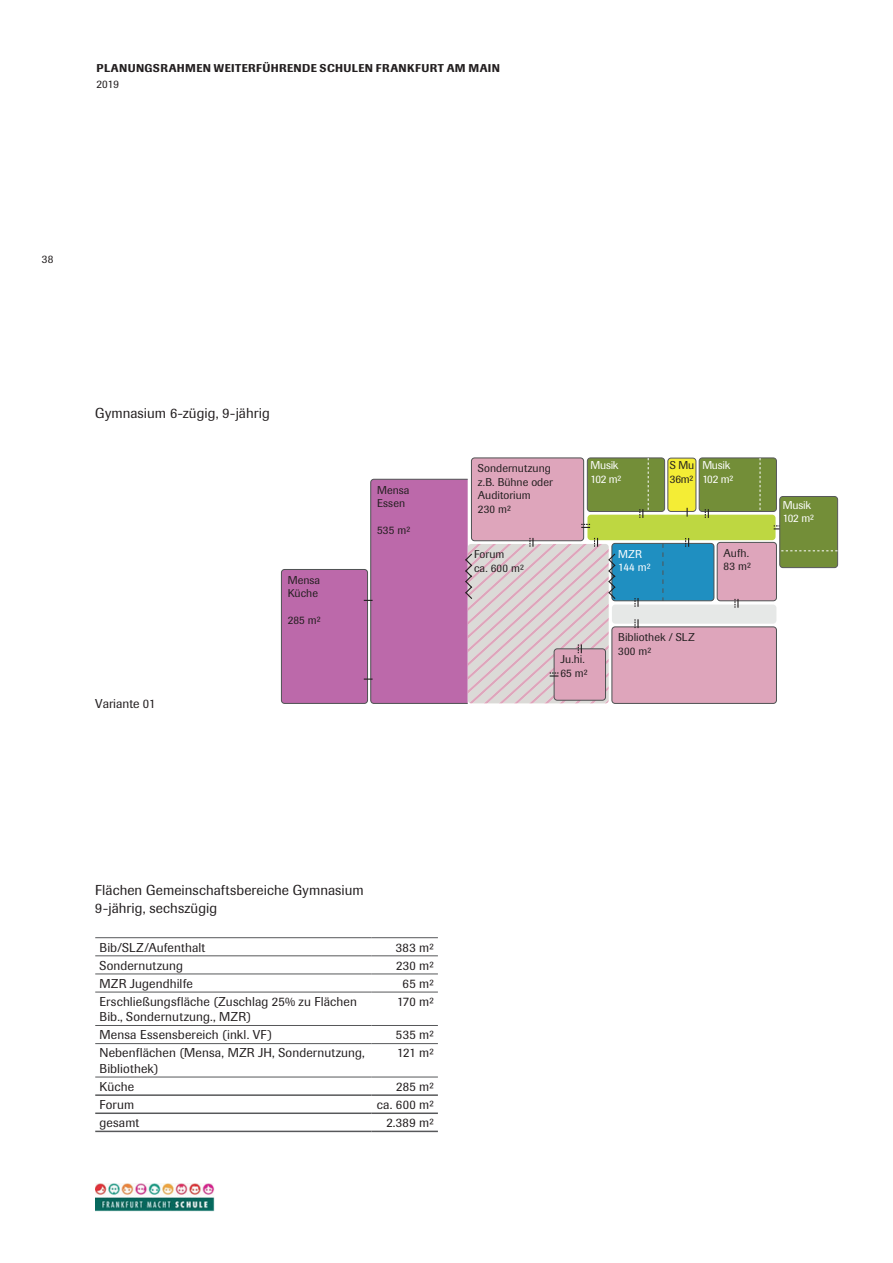
<style>
.page{position:relative;width:893px;height:1263px;background:#fff}
.page>*{position:absolute;margin:0;border:0;box-sizing:border-box;transform-origin:0 0}
.t1{font:14.25px/18px "Imago BQ";letter-spacing:.005em;color:#231f20}
.t2{font:12.75px/15.3px "Imago BQ";letter-spacing:.01em;color:#231f20}
.t3{font:11.25px/13.5px "Imago BQ";letter-spacing:.005em;color:#231f20}
.t4{font:500 11.25px "Imago BQ";letter-spacing:.035em;color:#231f20}
.t5{font:11.25px/13.5px "Imago BQ";letter-spacing:-.02em;color:#fff}
</style>
<div class="page">
<img style="left:95px;top:1183px;width:120px;height:29px">
<hr style="left:95px;top:937px;width:277px;height:1px;background:#57585a">
<hr style="left:95px;top:955px;width:277px;height:1px;background:#57585a">
<hr style="left:95px;top:973px;width:277px;height:1px;background:#57585a">
<hr style="left:95px;top:992px;width:277px;height:1px;background:#57585a">
<hr style="left:372px;top:937px;width:66px;height:1px;background:#57585a">
<hr style="left:372px;top:955px;width:66px;height:1px;background:#57585a">
<hr style="left:372px;top:973px;width:66px;height:1px;background:#57585a">
<hr style="left:372px;top:992px;width:66px;height:1px;background:#57585a">
<hr style="left:95px;top:1025px;width:277px;height:1px;background:#57585a">
<hr style="left:372px;top:1025px;width:66px;height:1px;background:#57585a">
<hr style="left:95px;top:1043px;width:277px;height:1px;background:#57585a">
<hr style="left:372px;top:1043px;width:66px;height:1px;background:#57585a">
<hr style="left:95px;top:1077px;width:277px;height:1px;background:#57585a">
<hr style="left:372px;top:1077px;width:66px;height:1px;background:#57585a">
<hr style="left:95px;top:1094px;width:277px;height:2px;background:#57585a">
<hr style="left:372px;top:1094px;width:66px;height:2px;background:#57585a">
<hr style="left:95px;top:1112px;width:277px;height:2px;background:#57585a">
<hr style="left:372px;top:1112px;width:66px;height:2px;background:#57585a">
<hr style="left:95px;top:1130px;width:277px;height:2px;background:#57585a">
<hr style="left:372px;top:1130px;width:66px;height:2px;background:#57585a">
<svg style="left:280px;top:457px;width:559px;height:247px"></svg>
<div style="left:587px;top:515px;width:188px;height:25px;background:#bed741;border-radius:3px"></div>
<div style="left:717px;top:542px;width:59px;height:59px;background:#dea5bb;border-radius:3px"></div>
<div style="left:717px;top:542px;width:60px;height:59px;border:1px solid #4f5253;border-radius:3px"></div>
<div style="left:612px;top:543px;width:102px;height:58px;background:#1f8fc1;border-radius:3px"></div>
<div style="left:611px;top:543px;width:103px;height:58px;border:1px solid #4f5253;border-radius:3px"></div>
<div style="left:612px;top:604px;width:164px;height:20px;background:#e6e8e7;border-radius:3px"></div>
<div style="left:612px;top:627px;width:164px;height:76px;background:#dea5bb;border-radius:3px"></div>
<div style="left:611px;top:626px;width:166px;height:78px;border:1px solid #4f5253;border-radius:3px"></div>
<svg style="left:468px;top:544px;width:141px;height:159px;background:#dcced1"></svg>
<div style="left:471px;top:458px;width:113px;height:83px;background:#dea5bb;border-radius:3px"></div>
<div style="left:471px;top:457px;width:113px;height:84px;border:1px solid #4f5253;border-radius:3px"></div>
<div style="left:554px;top:649px;width:51px;height:51px;background:#dea5bb;border-radius:3px"></div>
<div style="left:554px;top:648px;width:52px;height:53px;border:1px solid #4f5253;border-radius:3px"></div>
<svg style="left:578px;top:645px;width:4px;height:8px"></svg>
<svg style="left:634px;top:620px;width:5px;height:8px"></svg>
<svg style="left:634px;top:598px;width:5px;height:9px"></svg>
<svg style="left:594px;top:538px;width:4px;height:9px"></svg>
<svg style="left:529px;top:538px;width:4px;height:9px"></svg>
<svg style="left:550px;top:672px;width:9px;height:4px"></svg>
<div style="left:281px;top:569px;width:87px;height:134px;background:#bc69aa;border-radius:3px"></div>
<div style="left:281px;top:569px;width:87px;height:135px;border:1px solid #4f5253;border-radius:3px"></div>
<svg style="left:607px;top:553px;width:9px;height:47px"></svg>
<svg style="left:364px;top:478px;width:109px;height:226px;background:#bd72ac"></svg>
<svg style="left:662px;top:543px;width:1px;height:58px"></svg>
<svg style="left:774px;top:525px;width:5px;height:4px"></svg>
<div style="left:668px;top:458px;width:28px;height:53px;background:#f4ed35;border-radius:3px"></div>
<div style="left:667px;top:458px;width:29px;height:54px;border:1px solid #57585a;border-radius:3px"></div>
<div style="left:587px;top:458px;width:78px;height:53px;background:#738e38;border-radius:3px"></div>
<div style="left:587px;top:457px;width:78px;height:55px;border:1px solid #57585a;border-radius:3px"></div>
<div style="left:780px;top:496px;width:58px;height:72px;background:#738e38;border-radius:3px"></div>
<div style="left:779px;top:496px;width:59px;height:72px;border:1px solid #57585a;border-radius:3px"></div>
<svg style="left:780px;top:550px;width:57px;height:1px"></svg>
<div style="left:699px;top:458px;width:77px;height:53px;background:#738e38;border-radius:3px"></div>
<div style="left:699px;top:457px;width:78px;height:55px;border:1px solid #57585a;border-radius:3px"></div>
<svg style="left:760px;top:458px;width:1px;height:54px"></svg>
<svg style="left:639px;top:458px;width:10px;height:60px"></svg>
<svg style="left:734px;top:599px;width:4px;height:9px"></svg>
<svg style="left:705px;top:510px;width:4px;height:8px"></svg>
<svg style="left:582px;top:524px;width:8px;height:4px"></svg>
<svg style="left:685px;top:538px;width:4px;height:9px"></svg>
<p class="t4" style="left:97px;top:61px;width:405px">PLANUNGSRAHMEN WEITERFÜHRENDE SCHULEN FRANKFURT AM MAIN</p>
<p class="t3" style="left:97px;top:78px;width:24px">2019</p>
<p class="t3" style="left:42px;top:252px;width:13px">38</p>
<p class="t1" style="left:95px;top:404px;width:176px">Gymnasium 6-zügig, 9-jährig</p>
<p class="t2" style="left:95px;top:696px;width:62px">Variante 01</p>
<p class="t3" style="left:288px;top:573px;width:34px">Mensa<br>Küche</p>
<p class="t3" style="left:288px;top:614px;width:34px">285 m²</p>
<p class="t3" style="left:377px;top:483px;width:34px">Mensa<br>Essen</p>
<p class="t3" style="left:377px;top:523px;width:35px">535 m²</p>
<p class="t3" style="left:478px;top:462px;width:76px">Sondernutzung z.B. Bühne oder<br>Auditorium<br>230 m²</p>
<p class="t5" style="left:590px;top:458px;width:32px">Musik<br>102 m²</p>
<p class="t3" style="left:670px;top:458px;width:26px">S Mu<br>36m²</p>
<p class="t5" style="left:702px;top:458px;width:32px">Musik<br>102 m²</p>
<p class="t5" style="left:783px;top:498px;width:32px">Musik<br>102 m²</p>
<p class="t3" style="left:474px;top:548px;width:51px">Forum<br>ca. 600 m²</p>
<p class="t5" style="left:618px;top:547px;width:34px">MZR<br>144 m²</p>
<p class="t3" style="left:724px;top:546px;width:29px">Aufh.<br>83 m²</p>
<p class="t3" style="left:560px;top:652px;width:29px">Ju.hi.<br>65 m²</p>
<p class="t3" style="left:618px;top:631px;width:78px">Bibliothek / SLZ<br>300 m²</p>
<p class="t1" style="left:95px;top:881px;width:270px">Flächen Gemeinschaftsbereiche Gymnasium<br>9-jährig, sechszügig</p>
<p class="t2" style="left:99px;top:939px;width:107px">Bib/SLZ/Aufenthalt</p>
<p class="t2" style="left:396px;top:939px;width:39px">383 m²</p>
<p class="t2" style="left:99px;top:958px;width:85px">Sondernutzung</p>
<p class="t2" style="left:396px;top:958px;width:39px">230 m²</p>
<p class="t2" style="left:99px;top:976px;width:95px">MZR Jugendhilfe</p>
<p class="t2" style="left:403px;top:976px;width:33px">65 m²</p>
<p class="t2" style="left:99px;top:994px;width:259px">Erschließungsfläche (Zuschlag 25% zu Flächen<br>Bib., Sondernutzung., MZR)</p>
<p class="t2" style="left:397px;top:994px;width:38px">170 m²</p>
<p class="t2" style="left:99px;top:1027px;width:174px">Mensa Essensbereich (inkl. VF)</p>
<p class="t2" style="left:396px;top:1027px;width:39px">535 m²</p>
<p class="t2" style="left:99px;top:1045px;width:267px">Nebenflächen (Mensa, MZR JH, Sondernutzung,<br>Bibliothek)</p>
<p class="t2" style="left:397px;top:1045px;width:38px">121 m²</p>
<p class="t2" style="left:99px;top:1079px;width:36px">Küche</p>
<p class="t2" style="left:396px;top:1079px;width:39px">285 m²</p>
<p class="t2" style="left:99px;top:1097px;width:36px">Forum</p>
<p class="t2" style="left:377px;top:1097px;width:58px">ca. 600 m²</p>
<p class="t2" style="left:99px;top:1115px;width:41px">gesamt</p>
<p class="t2" style="left:386px;top:1115px;width:49px">2.389 m²</p>
</div>
